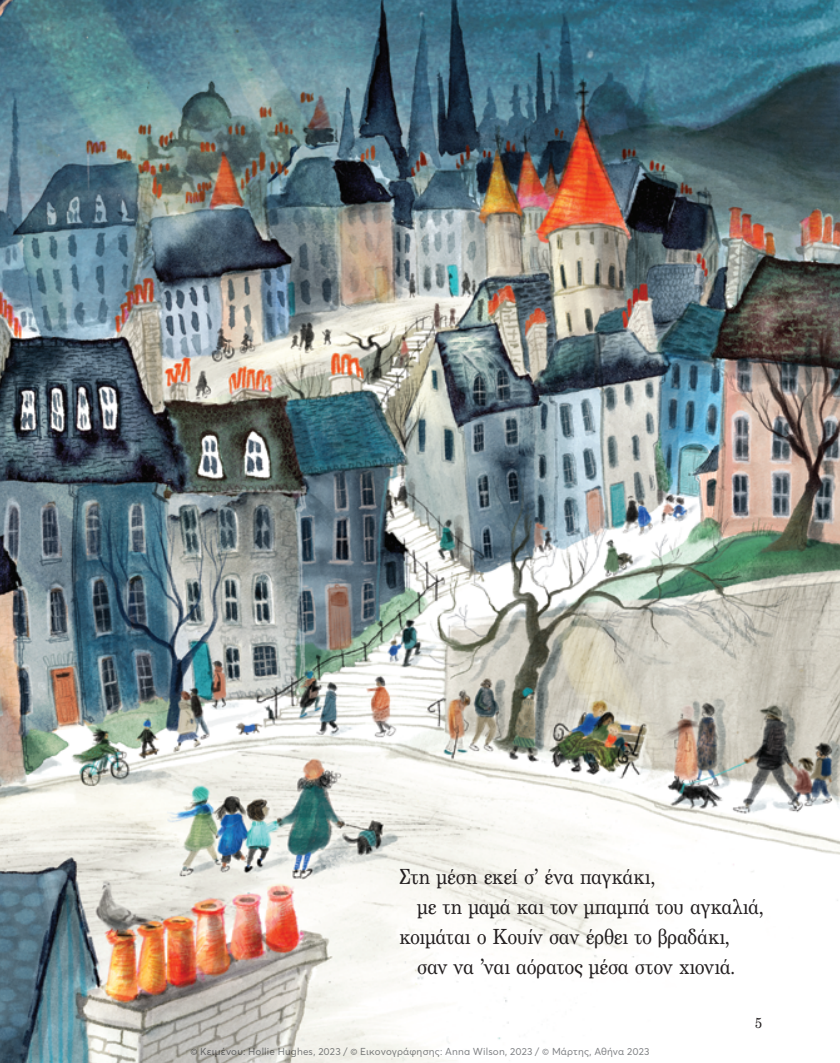
<style>
.page{position:relative;width:840px;height:1063px;background:#fff}
.page>*{position:absolute;margin:0;border:0;box-sizing:border-box;transform-origin:0 0}
.Keimeno{font:21px "PF Century";letter-spacing:-.01em;color:#231f20;scale:.9 1}
.t1{font:14.5px "PF Century";color:#231f20;scale:.9 1}
.t2{font:10px "Averta Std";letter-spacing:.01em;color:#808285}
</style>
<div class="page">
<img style="left:0;top:0;width:840px;height:1063px">
<p class="Keimeno" style="left:400px;top:863px;width:285px">Στη μέση εκεί σ’ ένα παγκάκι,</p>
<p class="Keimeno" style="left:417px;top:893px;width:386px">με τη μαμά και τον μπαμπά του αγκαλιά,</p>
<p class="Keimeno" style="left:400px;top:923px;width:368px">κοιμάται ο Κουίν σαν έρθει το βραδάκι,</p>
<p class="Keimeno" style="left:417px;top:953px;width:354px">σαν να ’ναι αόρατος μέσα στον χιονιά.</p>
<p class="t2" style="left:190px;top:1045px;width:460px">© Κειμένου: Hollie Hughes, 2023 / © Εικονογράφησης: Anna Wilson, 2023 / © Μάρτης, Αθήνα 2023</p>
<p class="t1" style="left:755px;top:1013px;width:9px">5</p>
</div>
